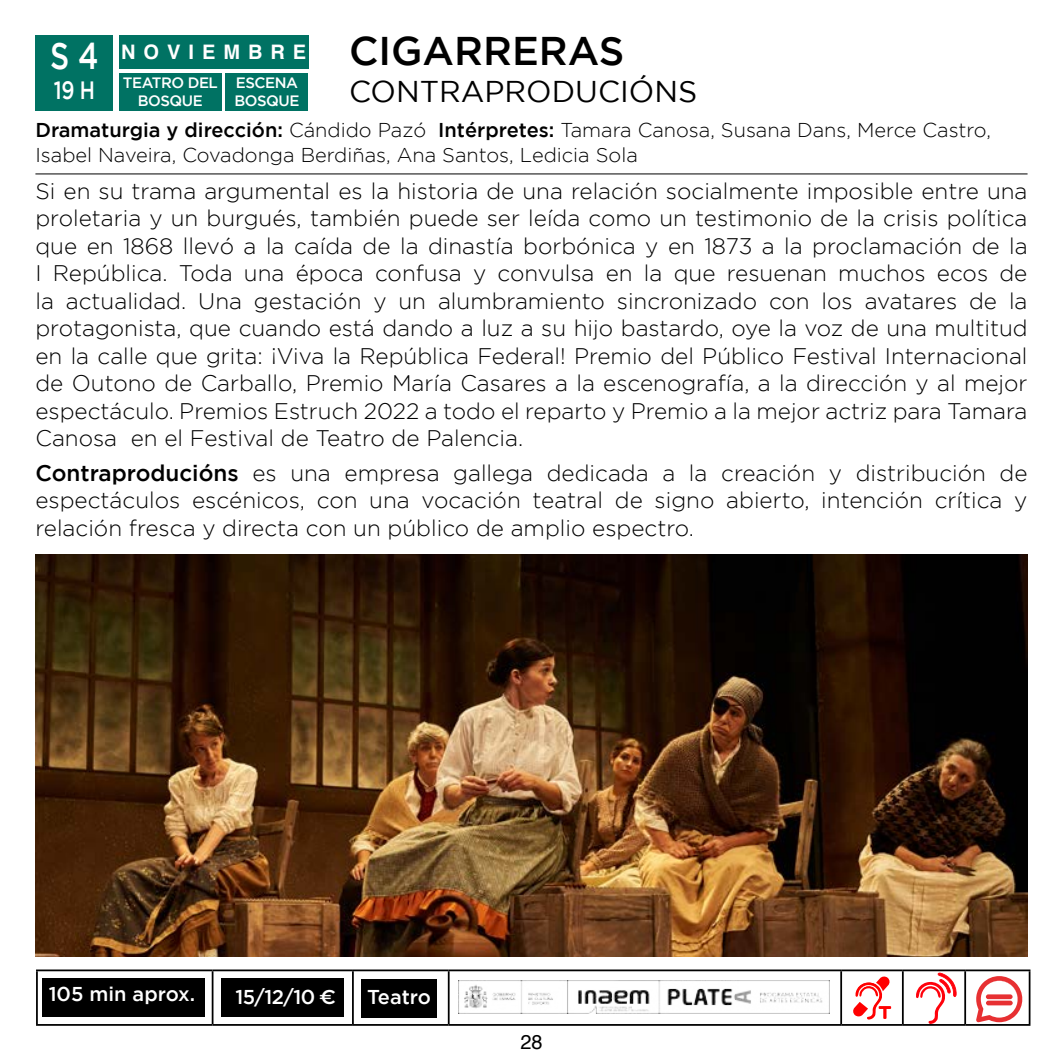
<style>
.page{position:relative;width:1063px;height:1063px;background:#fff}
.page>*{position:absolute;margin:0;border:0;box-sizing:border-box;transform-origin:0 0}
.t1{font:500 40px "Gotham";color:#000}
.t2{font:500 37.5px "Gotham";color:#fff;scale:.8 1}
.t3{font:30px "Gotham";color:#000}
.t4{font:500 25px "Gotham";color:#fff;scale:.8 1}
.t5{font:300 22.5px/27.5px "Gotham";color:#000;text-align:justify}
.t6{font:300 20px/25px "Gotham";color:#000}
.t7{font:500 20px "Gotham";letter-spacing:-.005em;color:#fff}
.t8{font:700 20px "Helvetica";letter-spacing:.4em;color:#fff}
.t9{font:20px "Helvetica";color:#000}
.t10{font:500 15px/17.5px "Gotham";letter-spacing:-.03em;color:#fff;text-align:center}
.s1{font-weight:500}
.s2{font-family:"Montserrat";font-weight:600}
</style>
<div class="page">
<div style="left:43px;top:978px;width:162px;height:39px;background:#000"></div>
<img style="left:35px;top:555px;width:993px;height:402px">
<hr style="left:35px;top:174px;width:993px;height:1px;background:#000">
<div style="left:221px;top:978px;width:123px;height:39px;background:#000"></div>
<div style="left:119px;top:35px;width:189px;height:34px;background:#007263"></div>
<div style="left:119px;top:73px;width:102px;height:38px;background:#007263"></div>
<div style="left:226px;top:73px;width:82px;height:38px;background:#007263"></div>
<div style="left:35px;top:35px;width:78px;height:76px;background:#007263"></div>
<svg style="left:853px;top:976px;width:38px;height:44px"></svg>
<svg style="left:916px;top:973px;width:41px;height:51px"></svg>
<svg style="left:976px;top:976px;width:47px;height:46px"></svg>
<div style="left:986px;top:994px;width:27px;height:5px;background:#e73032;border-radius:2px"></div>
<hr style="left:986px;top:1001px;width:27px;height:4px;background:#e73032;border-radius:2px">
<div style="left:362px;top:979px;width:75px;height:39px;background:#000"></div>
<hr style="left:36px;top:970px;width:177px;height:1px;background:#000">
<hr style="left:36px;top:971px;width:2px;height:53px;background:#000">
<hr style="left:213px;top:970px;width:140px;height:1px;background:#000">
<hr style="left:212px;top:971px;width:1px;height:53px;background:#000">
<hr style="left:353px;top:970px;width:96px;height:1px;background:#000">
<hr style="left:352px;top:971px;width:2px;height:53px;background:#000">
<hr style="left:449px;top:970px;width:392px;height:1px;background:#000">
<hr style="left:448px;top:971px;width:2px;height:53px;background:#000">
<hr style="left:841px;top:970px;width:62px;height:1px;background:#000">
<hr style="left:840px;top:971px;width:2px;height:53px;background:#000">
<hr style="left:903px;top:970px;width:62px;height:1px;background:#000">
<hr style="left:902px;top:971px;width:2px;height:53px;background:#000">
<hr style="left:965px;top:970px;width:65px;height:1px;background:#000">
<hr style="left:964px;top:971px;width:2px;height:53px;background:#000">
<hr style="left:1029px;top:971px;width:1px;height:53px;background:#000">
<hr style="left:36px;top:1024px;width:177px;height:2px;background:#000">
<hr style="left:213px;top:1024px;width:140px;height:2px;background:#000">
<hr style="left:353px;top:1024px;width:96px;height:2px;background:#000">
<hr style="left:449px;top:1024px;width:392px;height:2px;background:#000">
<hr style="left:841px;top:1024px;width:62px;height:2px;background:#000">
<hr style="left:903px;top:1024px;width:62px;height:2px;background:#000">
<hr style="left:965px;top:1024px;width:65px;height:2px;background:#000">
<img style="left:459px;top:980px;width:371px;height:34px">
<h2 class="t2" style="left:50px;top:34px;width:62px">S 4</h2>
<p class="t4" style="left:54px;top:76px;width:53px">19 H</p>
<p class="t8" style="left:121px;top:36px;width:187px">NOVIEMBRE</p>
<p class="t10" style="left:123px;top:74px;width:97px">TEATRO DEL<br>BOSQUE</p>
<p class="t10" style="left:234px;top:74px;width:67px;text-align:left">ESCENA<br>BOSQUE</p>
<h1 class="t1" style="left:349px;top:28px;width:277px">CIGARRERAS</h1>
<h3 class="t3" style="left:349px;top:75px;width:350px">CONTRAPRODUCIÓNS</h3>
<p class="t6" style="left:35px;top:117px;width:957px"><span class="s1">Dramaturgia y dirección:</span> Cándido Pazó <span class="s1">Intérpretes:</span> Tamara Canosa, Susana Dans, Merce Castro,<br>Isabel Naveira, Covadonga Berdiñas, Ana Santos, Ledicia Sola</p>
<p class="t5" style="left:35px;top:177px;width:994px">Si en su trama argumental es la historia de una relación socialmente imposible entre una proletaria y un burgués, también puede ser leída como un testimonio de la crisis política que en 1868 llevó a la caída de la dinastía borbónica y en 1873 a la proclamación de la I República. Toda una época confusa y convulsa en la que resuenan muchos ecos de la actualidad. Una gestación y un alumbramiento sincronizado con los avatares de la protagonista, que cuando está dando a luz a su hijo bastardo, oye la voz de una multitud en la calle que grita: ¡Viva la República Federal! Premio del Público Festival Internacional de Outono de Carballo, Premio María Casares a la escenografía, a la dirección y al mejor espectáculo. Premios Estruch 2022 a todo el reparto y Premio a la mejor actriz para Tamara Canosa en el Festival de Teatro de Palencia.</p>
<p class="t5" style="left:35px;top:459px;width:994px"><span class="s1">Contraproducións</span> es una empresa gallega dedicada a la creación y distribución de espectáculos escénicos, con una vocación teatral de signo abierto, intención crítica y relación fresca y directa con un público de amplio espectro.</p>
<p class="t7" style="left:49px;top:983px;width:148px">105 min aprox.</p>
<p class="t7" style="left:236px;top:985px;width:102px">15/12/10 <span class="s2">€</span></p>
<p class="t7" style="left:367px;top:986px;width:65px">Teatro</p>
<p class="t9" style="left:520px;top:1026px;width:24px">28</p>
</div>
